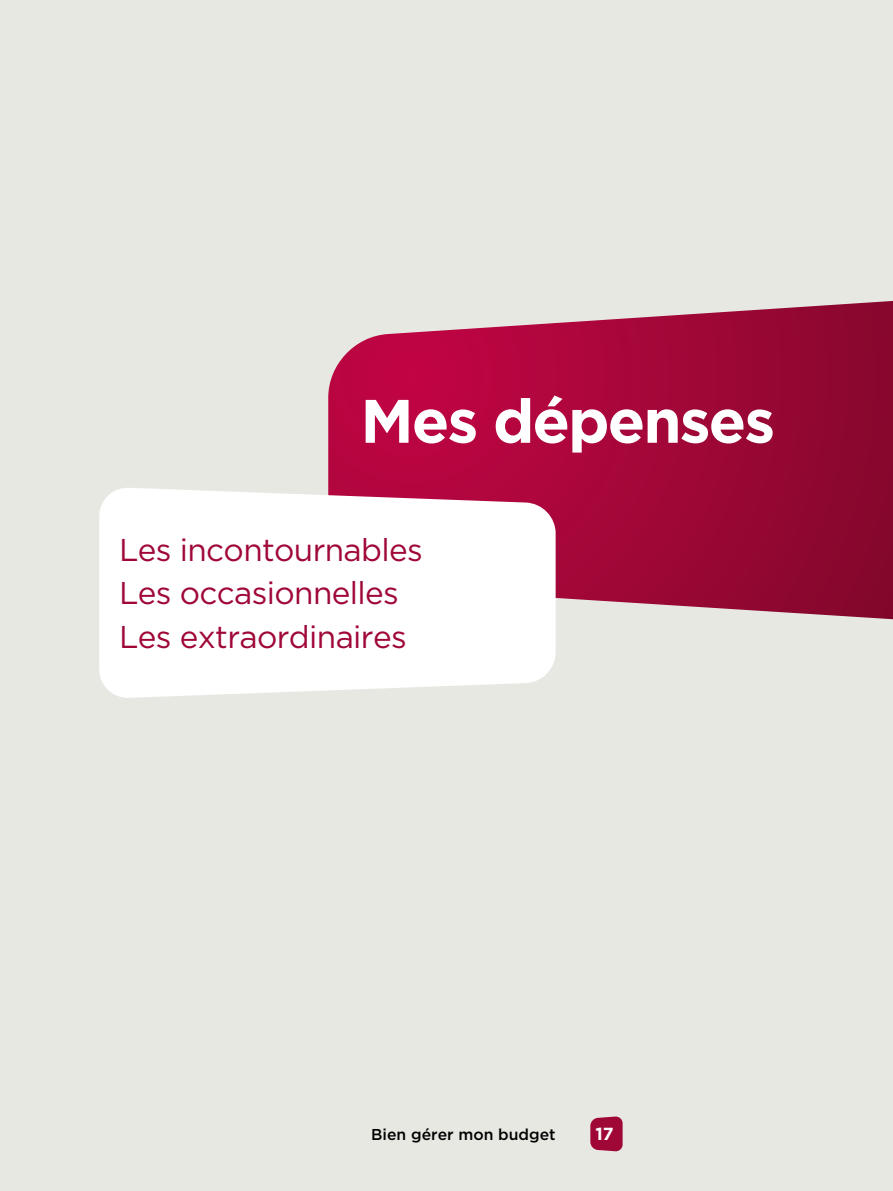
<style>
.page{position:relative;width:893px;height:1191px;background:#e8e8e3}
.page>*{position:absolute;margin:0;border:0;box-sizing:border-box;transform-origin:0 0}
.t1{font:700 61.25px "Gotham";letter-spacing:-.03em;color:#fff}
.t2{font:31.5px/43.4px "Gotham";letter-spacing:-.02em;color:#9f0737}
.t3{font:700 17.5px "Gotham";color:#fff}
.t4{font:500 15.75px "Gotham";color:#000}
</style>
<div class="page">
<svg style="left:328px;top:301px;width:565px;height:318px;background:#a81c48"></svg>
<svg style="left:99px;top:487px;width:457px;height:211px;fill:#fff"></svg>
<svg style="left:590px;top:1116px;width:33px;height:35px"></svg>
<div style="left:119px;top:509px;width:407px;height:168px;background:#fff"></div>
<h1 class="t1" style="left:360px;top:386px;width:416px">Mes dépenses</h1>
<p class="t2" style="left:119px;top:527px;width:305px">Les incontournables<br>Les occasionnelles<br>Les extraordinaires</p>
<p class="t4" style="left:371px;top:1125px;width:186px">Bien gérer mon budget</p>
<p class="t3" style="left:595px;top:1124px;width:20px">17</p>
</div>
